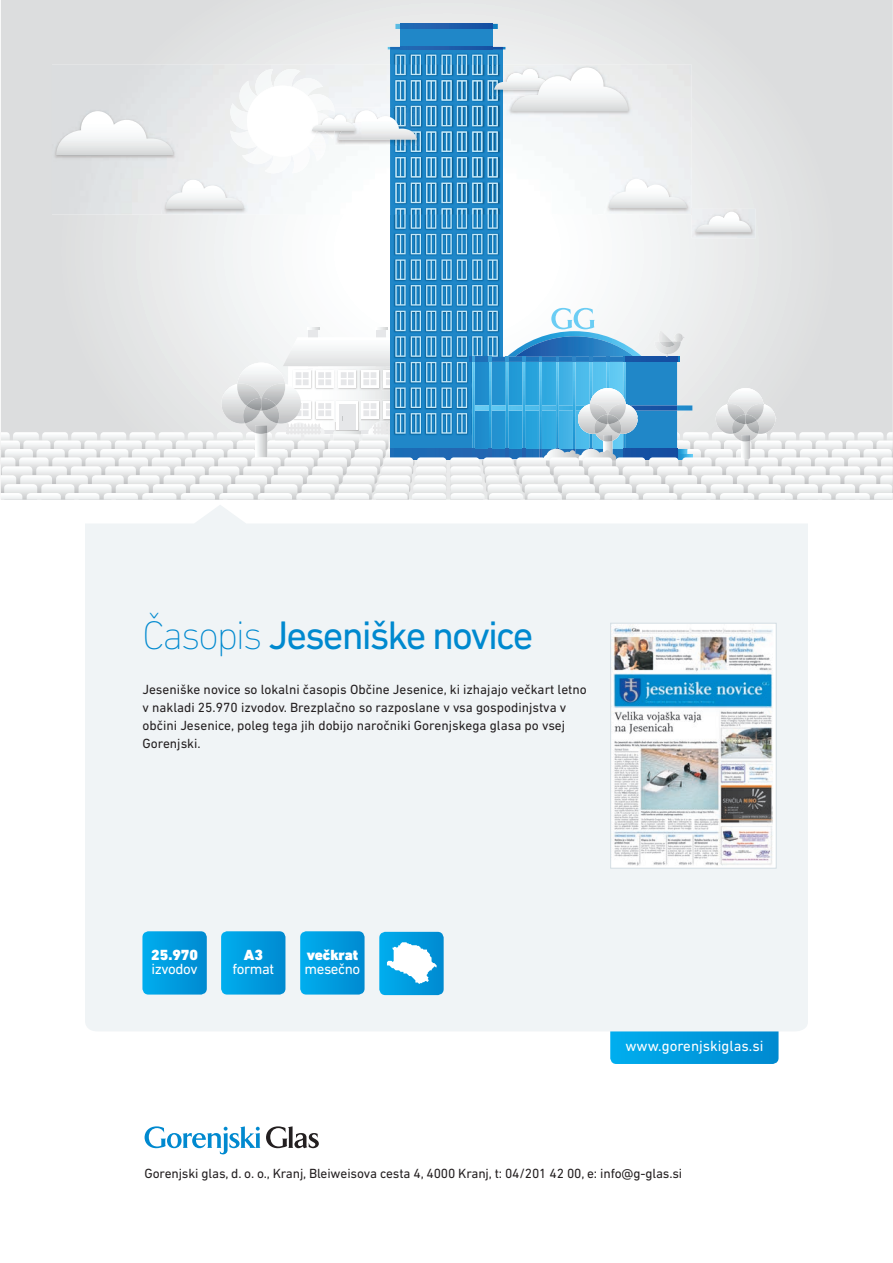
<style>
.page{position:relative;width:893px;height:1263px;background:#fff}
.page>*{position:absolute;margin:0;border:0;box-sizing:border-box;transform-origin:0 0}
.t1{font:40.5px "DIN Next LT Pro";letter-spacing:-.05em;color:#0089cf}
.t2{font:15px "DIN Next LT Pro";color:#fff}
.t3{font:15px "DIN Next LT Pro";letter-spacing:-.03em;color:#fff}
.t4{font:900 15px "DIN Next LT Pro";color:#fff}
.t5{font:13.5px/18px "DIN Next LT Pro";color:#231f20}
.s1{font-weight:200}
</style>
<div class="page">
<svg style="left:610px;top:1031px;width:168px;height:33px;background:#049cdf"></svg>
<svg style="left:1px;top:0;width:892px;height:55px;background:#dde0e2"></svg>
<div style="left:400px;top:24px;width:93px;height:25px;background:#2087c8"></div>
<svg style="left:390px;top:47px;width:113px;height:2px"></svg>
<svg style="left:400px;top:47px;width:93px;height:2px"></svg>
<img style="left:395px;top:24px;width:103px;height:5px">
<svg style="left:400px;top:24px;width:93px;height:5px"></svg>
<svg style="left:1px;top:55px;width:892px;height:445px"></svg>
<div style="left:85px;top:505px;width:723px;height:526px;background:#f0f4f6"></div>
<svg style="left:142px;top:931px;width:65px;height:63px;background:#059ddf"></svg>
<svg style="left:221px;top:931px;width:64px;height:63px;background:#029cdf"></svg>
<svg style="left:300px;top:931px;width:65px;height:63px;background:#059ddf"></svg>
<svg style="left:379px;top:932px;width:65px;height:63px"></svg>
<svg style="left:145px;top:1126px;width:174px;height:28px"></svg>
<img style="left:612px;top:625px;width:163px;height:241px">
<div style="left:610px;top:623px;width:167px;height:245px;border:1px solid #d3dde3"></div>
<h1 class="t1" style="left:142px;top:612px;width:393px"><span class="s1">Časopis</span> Jeseniške novice</h1>
<p class="t5" style="left:142px;top:680px;width:446px">Jeseniške novice so lokalni časopis Občine Jesenice, ki izhajajo večkart letno v nakladi 25.970 izvodov. Brezplačno so razposlane v vsa gospodinjstva v občini Jesenice, poleg tega jih dobijo naročniki Gorenjskega glasa po vsej Gorenjski.</p>
<p class="t4" style="left:151px;top:946px;width:48px">25.970</p>
<p class="t3" style="left:152px;top:960px;width:47px">izvodov</p>
<p class="t4" style="left:244px;top:946px;width:21px">A3</p>
<p class="t3" style="left:232px;top:960px;width:43px">format</p>
<p class="t4" style="left:307px;top:946px;width:53px">večkrat</p>
<p class="t3" style="left:305px;top:960px;width:57px">mesečno</p>
<p class="t2" style="left:625px;top:1037px;width:140px">www.gorenjskiglas.si</p>
<p class="t5" style="left:145px;top:1164px;width:539px">Gorenjski glas, d. o. o., Kranj, Bleiweisova cesta 4, 4000 Kranj, t: 04/201 42 00, e: info@g-glas.si</p>
</div>
